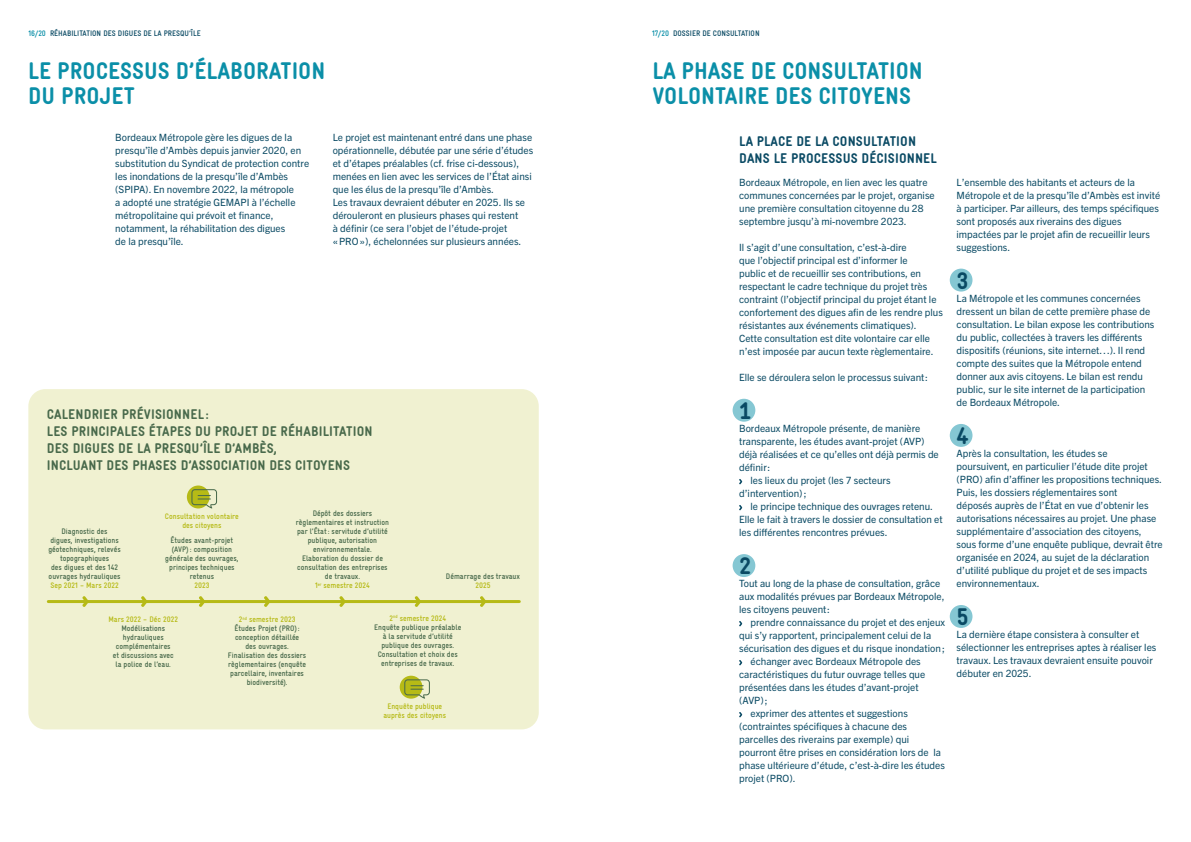
<style>
.page{position:relative;width:1191px;height:842px;background:#fff}
.page>*{position:absolute;margin:0;border:0;box-sizing:border-box;transform-origin:0 0}
.t1{font:900 condensed 24px/25px "Gravur LL";color:#0b8fa8}
.t2{font:900 condensed 24px "Gravur LL";color:#0a4a64}
.t3{font:900 condensed 14px/17px "Gravur LL";letter-spacing:.01em;color:#48694b}
.t4{font:900 condensed 14px/17px "Gravur LL";letter-spacing:.01em;color:#0a4a64}
.t5{font:10px/13px "Trade Gothic Next LT Pro";color:#0a4a64}
.t6{font:700 condensed 8px/9px "Gravur LL";color:#48694b;text-align:center}
.t7{font:700 condensed 8px/9px "Gravur LL";color:#b6ba16;text-align:center}
.t8{font:700 condensed 8px "Gravur LL";color:#0a4a64}
.s1{color:#0b8fa8}
.s2{color:#b6ba16}
</style>
<div class="page">
<div style="left:732px;top:399px;width:23px;height:23px;background:#85c7d3;border-radius:50%"></div>
<div style="left:732px;top:554px;width:23px;height:23px;background:#85c7d3;border-radius:50%"></div>
<div style="left:949px;top:605px;width:23px;height:23px;background:#85c7d3;border-radius:50%"></div>
<div style="left:949px;top:424px;width:23px;height:23px;background:#85c7d3;border-radius:50%"></div>
<svg style="left:949px;top:269px;width:23px;height:23px"></svg>
<div style="left:28px;top:389px;width:511px;height:340px;background:#f0f1d1;border-radius:17px"></div>
<svg style="left:739px;top:479px;width:3px;height:5px"></svg>
<svg style="left:739px;top:505px;width:3px;height:5px"></svg>
<svg style="left:739px;top:621px;width:3px;height:5px"></svg>
<svg style="left:739px;top:660px;width:3px;height:5px"></svg>
<svg style="left:739px;top:712px;width:3px;height:5px"></svg>
<svg style="left:82px;top:596px;width:6px;height:11px"></svg>
<svg style="left:141px;top:596px;width:6px;height:11px"></svg>
<svg style="left:264px;top:596px;width:6px;height:11px"></svg>
<svg style="left:339px;top:596px;width:6px;height:11px"></svg>
<svg style="left:480px;top:596px;width:6px;height:11px"></svg>
<svg style="left:415px;top:596px;width:6px;height:11px"></svg>
<div style="left:400px;top:676px;width:22px;height:23px;background:#b6ba16;border-radius:50%"></div>
<svg style="left:404px;top:679px;width:26px;height:20px"></svg>
<svg style="left:199px;top:596px;width:6px;height:11px"></svg>
<svg style="left:187px;top:485px;width:23px;height:23px"></svg>
<svg style="left:191px;top:489px;width:26px;height:19px"></svg>
<p class="t8" style="left:28px;top:28px;width:174px"><span class="s1">16/20</span> RÉHABILITATION DES DIGUES DE LA PRESQU’ÎLE</p>
<p class="t8" style="left:652px;top:28px;width:109px"><span class="s1">17/20</span> DOSSIER DE CONSULTATION</p>
<h1 class="t1" style="left:28px;top:58px;width:298px">LE PROCESSUS D’ÉLABORATION<br>DU PROJET</h1>
<h1 class="t1" style="left:652px;top:58px;width:272px">LA PHASE DE CONSULTATION<br>VOLONTAIRE DES CITOYENS</h1>
<p class="t5" style="left:115px;top:130px;width:195px">Bordeaux Métropole gère les digues de la presqu’île d’Ambès depuis janvier 2020, en substitution du Syndicat de protection contre les inondations de la presqu’île d’Ambès (SPIPA). En novembre 2022, la métropole<br>a adopté une stratégie GEMAPI à l’échelle métropolitaine qui prévoit et finance, notamment, la réhabilitation des digues<br>de la presqu’île.</p>
<p class="t5" style="left:333px;top:130px;width:202px">Le projet est maintenant entré dans une phase opérationnelle, débutée par une série d’études et d’étapes préalables (cf. frise ci-dessous), menées en lien avec les services de l’État ainsi que les élus de la presqu’île d’Ambès.<br>Les travaux devraient débuter en 2025. Ils se dérouleront en plusieurs phases qui restent<br>à définir (ce sera l’objet de l’étude-projet «PRO»), échelonnées sur plusieurs années.</p>
<h2 class="t4" style="left:739px;top:132px;width:199px">LA PLACE DE LA CONSULTATION<br>DANS LE PROCESSUS DÉCISIONNEL</h2>
<p class="t5" style="left:739px;top:175px;width:197px">Bordeaux Métropole, en lien avec les quatre communes concernées par le projet, organise une première consultation citoyenne du 28 septembre jusqu’à mi-novembre 2023.</p>
<p class="t5" style="left:739px;top:240px;width:205px">Il s’agit d’une consultation, c’est-à-dire<br>que l’objectif principal est d’informer le<br>public et de recueillir ses contributions, en respectant le cadre technique du projet très contraint (l’objectif principal du projet étant le confortement des digues afin de les rendre plus résistantes aux événements climatiques).<br>Cette consultation est dite volontaire car elle n’est imposée par aucun texte règlementaire.</p>
<p class="t5" style="left:739px;top:370px;width:190px">Elle se déroulera selon le processus suivant:</p>
<h1 class="t2" style="left:739px;top:395px;width:14px">1</h1>
<p class="t5" style="left:739px;top:421px;width:183px">Bordeaux Métropole présente, de manière</p>
<p class="t5" style="left:739px;top:434px;width:187px">transparente, les études avant-projet (AVP)</p>
<p class="t5" style="left:739px;top:447px;width:201px">déjà réalisées et ce qu’elles ont déjà permis de</p>
<p class="t5" style="left:739px;top:460px;width:33px">définir:</p>
<p class="t5" style="left:750px;top:473px;width:141px">les lieux du projet (les 7 secteurs</p>
<p class="t5" style="left:739px;top:486px;width:69px">d’intervention);</p>
<p class="t5" style="left:750px;top:499px;width:184px">le principe technique des ouvrages retenu.</p>
<p class="t5" style="left:739px;top:512px;width:205px">Elle le fait à travers le dossier de consultation et</p>
<p class="t5" style="left:739px;top:525px;width:150px">les différentes rencontres prévues.</p>
<h1 class="t2" style="left:739px;top:550px;width:14px">2</h1>
<p class="t5" style="left:739px;top:576px;width:207px">Tout au long de la phase de consultation, grâce aux modalités prévues par Bordeaux Métropole, les citoyens peuvent:</p>
<p class="t5" style="left:750px;top:615px;width:196px">prendre connaissance du projet et des enjeux</p>
<p class="t5" style="left:739px;top:628px;width:193px">qui s’y rapportent, principalement celui de la</p>
<p class="t5" style="left:739px;top:641px;width:207px">sécurisation des digues et du risque inondation;</p>
<p class="t5" style="left:750px;top:654px;width:172px">échanger avec Bordeaux Métropole des</p>
<p class="t5" style="left:739px;top:667px;width:188px">caractéristiques du futur ouvrage telles que</p>
<p class="t5" style="left:739px;top:680px;width:181px">présentées dans les études d’avant-projet</p>
<p class="t5" style="left:739px;top:693px;width:30px">(AVP);</p>
<p class="t5" style="left:750px;top:706px;width:159px">exprimer des attentes et suggestions</p>
<p class="t5" style="left:739px;top:719px;width:169px">(contraintes spécifiques à chacune des</p>
<p class="t5" style="left:739px;top:732px;width:171px">parcelles des riverains par exemple) qui</p>
<p class="t5" style="left:739px;top:745px;width:203px">pourront être prises en considération lors de la</p>
<p class="t5" style="left:739px;top:758px;width:207px">phase ultérieure d’étude, c’est-à-dire les études</p>
<p class="t5" style="left:739px;top:771px;width:58px">projet (PRO).</p>
<h2 class="t3" style="left:47px;top:405px;width:327px">CALENDRIER PRÉVISIONNEL:<br>LES PRINCIPALES ÉTAPES DU PROJET DE RÉHABILITATION DES DIGUES DE LA PRESQU’ÎLE D’AMBÈS,<br>INCLUANT DES PHASES D’ASSOCIATION DES CITOYENS</h2>
<p class="t6" style="left:296px;top:509px;width:95px">Dépôt des dossiers règlementaires et instruction par l’État: servitude d’utilité publique, autorisation environnementale.<br>Elaboration du dossier de consultation des entreprises de travaux.<br><span class="s2">1</span><sup>er</sup> <span class="s2">semestre 2024</span></p>
<p class="t7" style="left:165px;top:511px;width:75px">Consultation volontaire des citoyens</p>
<p class="t6" style="left:48px;top:527px;width:74px">Diagnostic des<br>digues, investigations géotechniques, relevés topographiques<br>des digues et des 142 ouvrages hydrauliques</p>
<p class="t7" style="left:50px;top:581px;width:70px">Sep 2021 – Mars 2022</p>
<p class="t7" style="left:108px;top:615px;width:71px">Mars 2022 – Déc 2022</p>
<p class="t6" style="left:113px;top:624px;width:63px">Modélisations hydrauliques complémentaires et discussions avec la police de l’eau.</p>
<p class="t6" style="left:228px;top:615px;width:80px"><span class="s2">2</span><sup>nd</sup> <span class="s2">semestre 2023<br></span>Études Projet (PRO): conception détaillée<br>des ouvrages.<br>Finalisation des dossiers règlementaires (enquête parcellaire, inventaires biodiversité).</p>
<p class="t6" style="left:165px;top:536px;width:75px">Études avant-projet (AVP): composition générale des ouvrages, principes techniques retenus</p>
<p class="t7" style="left:194px;top:581px;width:17px">2023</p>
<p class="t6" style="left:446px;top:572px;width:76px">Démarrage des travaux</p>
<p class="t7" style="left:475px;top:581px;width:17px">2025</p>
<p class="t6" style="left:374px;top:613px;width:89px"><span class="s2">2</span><sup>nd</sup> <span class="s2">semestre 2024<br></span>Enquête publique préalable à la servitude d’utilité publique des ouvrages.<br>Consultation et choix des entreprises de travaux.</p>
<p class="t7" style="left:383px;top:701px;width:64px">Enquête publique auprès des citoyens</p>
<p class="t5" style="left:956px;top:175px;width:205px">L’ensemble des habitants et acteurs de la Métropole et de la presqu’île d’Ambès est invité à participer. Par ailleurs, des temps spécifiques sont proposés aux riverains des digues impactées par le projet afin de recueillir leurs suggestions.</p>
<h1 class="t2" style="left:956px;top:265px;width:14px">3</h1>
<p class="t5" style="left:956px;top:291px;width:199px">La Métropole et les communes concernées dressent un bilan de cette première phase de consultation. Le bilan expose les contributions du public, collectées à travers les différents dispositifs (réunions, site internet…). Il rend compte des suites que la Métropole entend donner aux avis citoyens. Le bilan est rendu public, sur le site internet de la participation de Bordeaux Métropole.</p>
<h1 class="t2" style="left:956px;top:420px;width:14px">4</h1>
<p class="t5" style="left:956px;top:446px;width:208px">Après la consultation, les études se poursuivent, en particulier l’étude dite projet (PRO) afin d’affiner les propositions techniques.<br>Puis, les dossiers réglementaires sont<br>déposés auprès de l’État en vue d’obtenir les autorisations nécessaires au projet. Une phase supplémentaire d’association des citoyens, sous forme d’une enquête publique, devrait être organisée en 2024, au sujet de la déclaration d’utilité publique du projet et de ses impacts environnementaux.</p>
<h1 class="t2" style="left:956px;top:601px;width:14px">5</h1>
<p class="t5" style="left:956px;top:627px;width:201px">La dernière étape consistera à consulter et sélectionner les entreprises aptes à réaliser les travaux. Les travaux devraient ensuite pouvoir débuter en 2025.</p>
</div>
